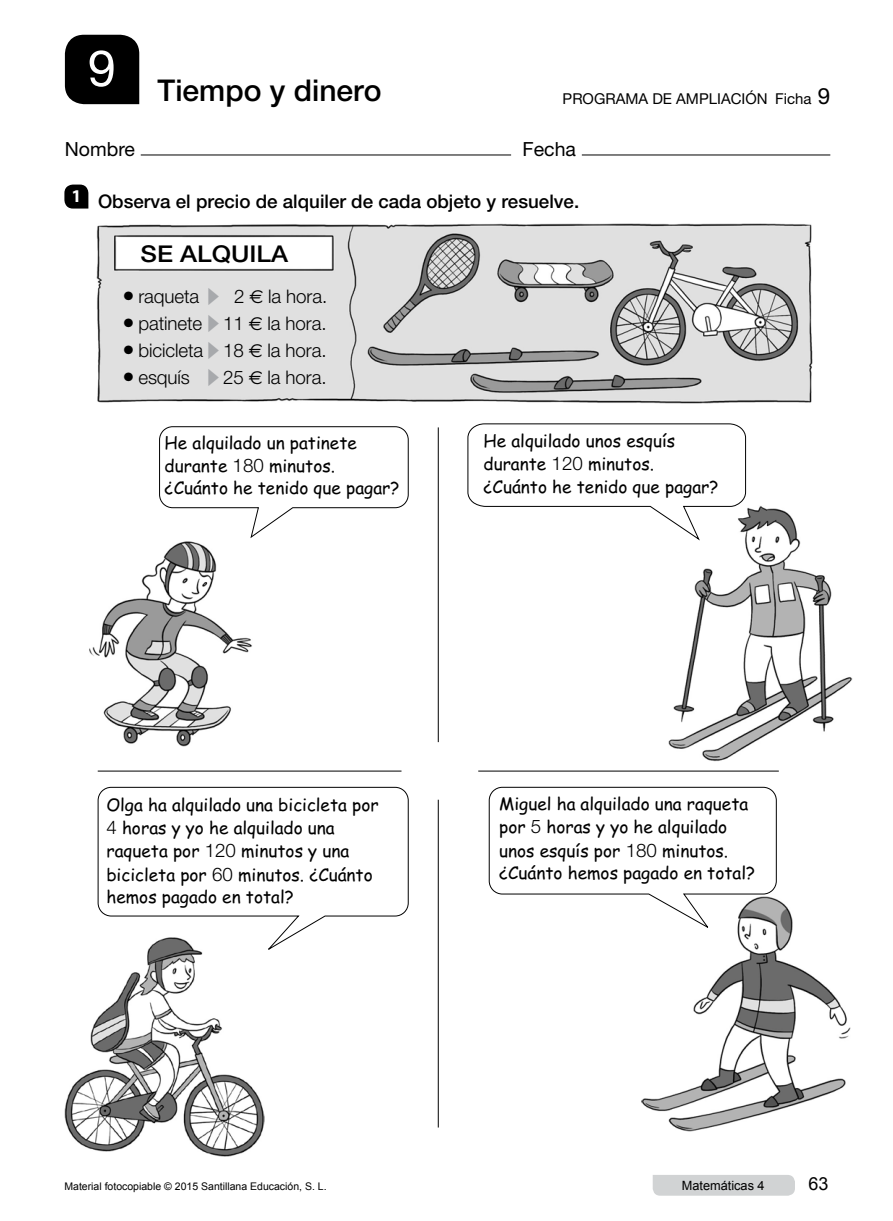
<style>
.page{position:relative;width:893px;height:1221px;background:#fff}
.page>*{position:absolute;margin:0;border:0;box-sizing:border-box;transform-origin:0 0}
.t1{font:500 30px "Helvetica Neue LT Std";color:#000}
.t2{font:500 23.1px "Helvetica Neue LT Std";color:#000;scale:1.1 1}
.t3{font:19.5px "Helvetica Neue LT Std";color:#000}
.t4{font:300 18.75px "Helvetica Neue LT Std";letter-spacing:-.005em;color:#000}
.t5{font:500 18.75px "Helvetica Neue LT Std";color:#000}
.t6{font:18px "Arial";color:#000}
.t7{font:17.25px/22.8px "Comic Sans";color:#000}
.t8{font:15px "Helvetica Neue LT Std";color:#000}
.t9{font:12.75px "Arial";color:#000}
.t10{font:10.5px "Arial";color:#000}
.s1{font-size:22.5px}
.s2{font-family:"Euro Sans Std";font-weight:400}
.s3{font-family:"Helvetica Neue LT Std";font-weight:300;font-size:18.75px}
</style>
<div class="page">
<div style="left:653px;top:1175px;width:142px;height:20px;background:#d1d3d4"></div>
<hr style="left:141px;top:155px;width:370px;height:1px;background:#000">
<hr style="left:582px;top:155px;width:248px;height:1px;background:#000">
<div style="left:65px;top:35px;width:74px;height:69px;background:#000"></div>
<img style="left:641px;top:899px;width:209px;height:232px">
<img style="left:64px;top:952px;width:200px;height:204px">
<svg style="left:64px;top:184px;width:24px;height:24px"></svg>
<img style="left:89px;top:541px;width:163px;height:205px">
<img style="left:669px;top:506px;width:184px;height:255px">
<svg style="left:467px;top:423px;width:279px;height:118px"></svg>
<svg style="left:488px;top:786px;width:289px;height:143px"></svg>
<img style="left:97px;top:224px;width:716px;height:180px">
<hr style="left:438px;top:427px;width:1px;height:700px;background:#000">
<hr style="left:98px;top:770px;width:681px;height:1px;background:#000">
<svg style="left:401px;top:742px;width:77px;height:57px"></svg>
<svg style="left:159px;top:426px;width:250px;height:112px"></svg>
<svg style="left:97px;top:786px;width:312px;height:166px"></svg>
<svg style="left:209px;top:288px;width:10px;height:17px"></svg>
<svg style="left:209px;top:315px;width:10px;height:17px"></svg>
<svg style="left:209px;top:342px;width:10px;height:17px"></svg>
<svg style="left:209px;top:369px;width:10px;height:17px"></svg>
<h1 class="t1" style="left:88px;top:72px;width:295px"><sup>9</sup> Tiempo y dinero</h1>
<p class="t8" style="left:563px;top:90px;width:269px">PROGRAMA DE AMPLIACIÓN Ficha <span class="s1">9</span></p>
<p class="t3" style="left:65px;top:137px;width:72px">Nombre</p>
<p class="t3" style="left:523px;top:137px;width:55px">Fecha</p>
<p class="t5" style="left:71px;top:190px;width:509px"><sup>1</sup> Observa el precio de alquiler de cada objeto y resuelve.</p>
<h2 class="t2" style="left:141px;top:240px;width:136px">SE ALQUILA</h2>
<p class="t4" style="left:124px;top:285px;width:77px">● raqueta</p>
<p class="t4" style="left:234px;top:285px;width:95px">2 <span class="s2">€</span> la hora.</p>
<p class="t4" style="left:124px;top:312px;width:204px">● patinete 11 <span class="s2">€</span> la hora.</p>
<p class="t4" style="left:124px;top:339px;width:204px">● bicicleta 18 <span class="s2">€</span> la hora.</p>
<p class="t4" style="left:124px;top:366px;width:68px">● esquís</p>
<p class="t4" style="left:223px;top:366px;width:105px">25 <span class="s2">€</span> la hora.</p>
<p class="t7" style="left:165px;top:430px;width:236px">He alquilado un patinete durante <span class="s3">180</span> minutos. ¿Cuánto he tenido que pagar?</p>
<p class="t7" style="left:484px;top:428px;width:236px">He alquilado unos esquís durante <span class="s3">120</span> minutos. ¿Cuánto he tenido que pagar?</p>
<p class="t7" style="left:106px;top:792px;width:274px">Olga ha alquilado una bicicleta por<br><span class="s3">4</span> horas y yo he alquilado una raqueta por <span class="s3">120</span> minutos y una bicicleta por <span class="s3">60</span> minutos. ¿Cuánto hemos pagado en total?</p>
<p class="t7" style="left:499px;top:791px;width:258px">Miguel ha alquilado una raqueta por <span class="s3">5</span> horas y yo he alquilado unos esquís por <span class="s3">180</span> minutos. ¿Cuánto hemos pagado en total?</p>
<p class="t10" style="left:64px;top:1179px;width:264px">Material fotocopiable © 2015 Santillana Educación, S. L.</p>
<p class="t9" style="left:682px;top:1176px;width:84px">Matemáticas 4</p>
<p class="t6" style="left:808px;top:1171px;width:22px">63</p>
</div>
